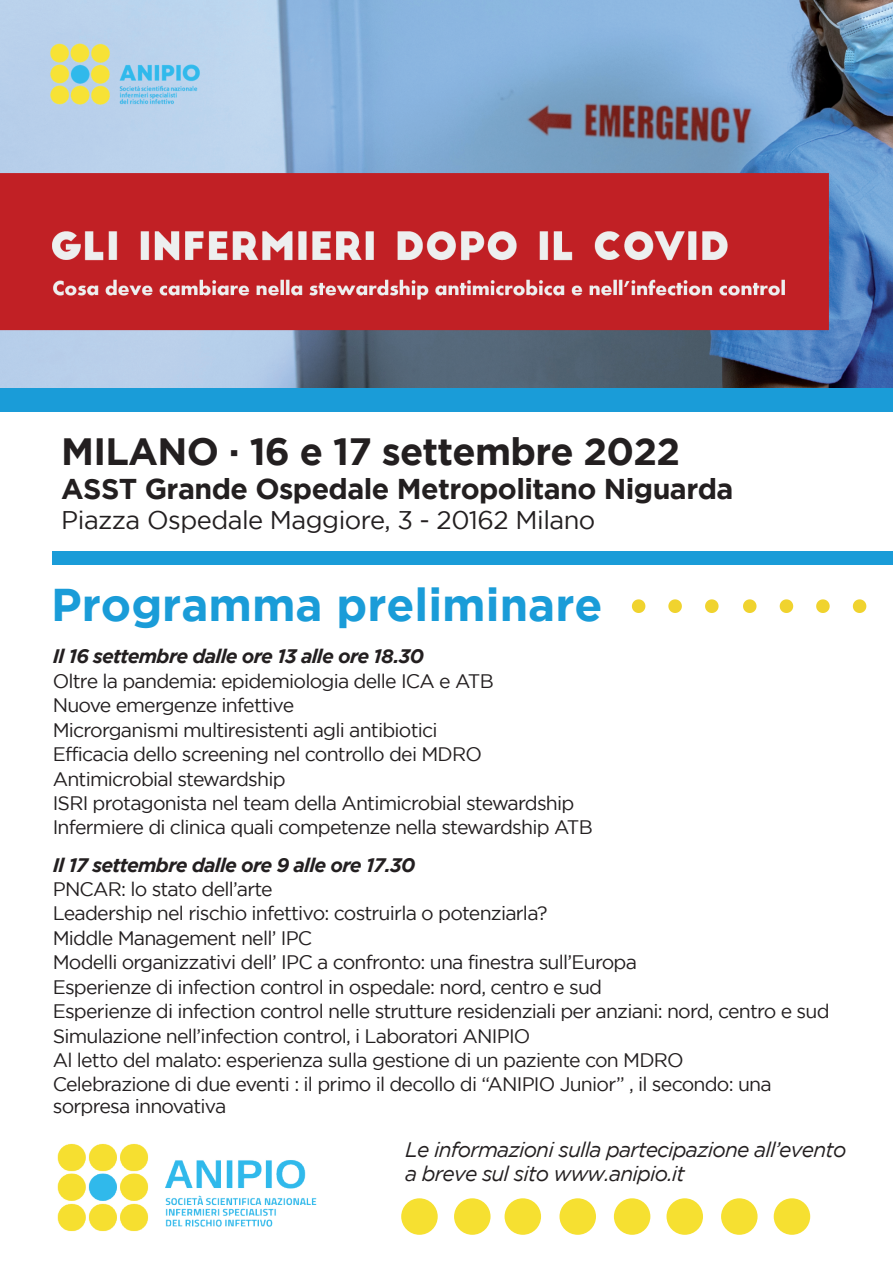
<style>
.page{position:relative;width:893px;height:1263px;background:#fff}
.page>*{position:absolute;margin:0;border:0;box-sizing:border-box;transform-origin:0 0}
.t1{font:700 45.75px "Gotham";color:#1a9cd8}
.t2{font:700 37.95px "Gotham";letter-spacing:-.02em;color:#231f20}
.t3{font:700 28.65px "Gotham";letter-spacing:-.02em;color:#231f20}
.t4{font:25.5px "Gotham";letter-spacing:-.02em;color:#231f20}
.t5{font:italic 21px/24.6px "Gotham";letter-spacing:-.04em;color:#231f20}
.t6{font:19.5px/24.5px "Gotham";letter-spacing:-.04em;color:#231f20}
.t7{font:italic 700 19.5px "Gotham";letter-spacing:-.04em;color:#231f20}
</style>
<div class="page">
<img style="left:0;top:0;width:893px;height:389px">
<div style="left:0;top:389px;width:893px;height:23px;background:#1a9cd8"></div>
<div style="left:401px;top:1198px;width:37px;height:37px;background:#f6e031;border-radius:50%"></div>
<div style="left:454px;top:1198px;width:37px;height:37px;background:#f6e031;border-radius:50%"></div>
<div style="left:505px;top:1198px;width:36px;height:37px;background:#f6e031;border-radius:50%"></div>
<div style="left:559px;top:1198px;width:37px;height:37px;background:#f6e031;border-radius:50%"></div>
<div style="left:614px;top:1198px;width:36px;height:37px;background:#f6e031;border-radius:50%"></div>
<div style="left:666px;top:1198px;width:37px;height:37px;background:#f6e031;border-radius:50%"></div>
<div style="left:721px;top:1198px;width:37px;height:37px;background:#f6e031;border-radius:50%"></div>
<div style="left:774px;top:1198px;width:36px;height:37px;background:#f6e031;border-radius:50%"></div>
<svg style="left:705px;top:599px;width:13px;height:14px"></svg>
<svg style="left:668px;top:599px;width:14px;height:14px"></svg>
<svg style="left:632px;top:599px;width:13px;height:14px"></svg>
<svg style="left:853px;top:599px;width:13px;height:14px"></svg>
<svg style="left:816px;top:599px;width:14px;height:14px"></svg>
<svg style="left:780px;top:599px;width:13px;height:14px"></svg>
<svg style="left:743px;top:599px;width:13px;height:14px"></svg>
<div style="left:52px;top:551px;width:841px;height:13px;background:#1a9cd8"></div>
<img style="left:57px;top:1143px;width:260px;height:89px">
<h2 class="t2" style="left:61px;top:430px;width:620px">MILANO · 16 e 17 settembre 2022</h2>
<h3 class="t3" style="left:61px;top:472px;width:674px">ASST Grande Ospedale Metropolitano Niguarda</h3>
<h3 class="t4" style="left:61px;top:506px;width:536px">Piazza Ospedale Maggiore, 3 - 20162 Milano</h3>
<h1 class="t1" style="left:51px;top:578px;width:553px">Programma preliminare</h1>
<p class="t7" style="left:53px;top:645px;width:373px">Il 16 settembre dalle ore 13 alle ore 18.30</p>
<p class="t6" style="left:53px;top:668px;width:542px">Oltre la pandemia: epidemiologia delle ICA e ATB<br>Nuove emergenze infettive<br>Microrganismi multiresistenti agli antibiotici<br>Efficacia dello screening nel controllo dei MDRO Antimicrobial stewardship<br>ISRI protagonista nel team della Antimicrobial stewardship Infermiere di clinica quali competenze nella stewardship ATB</p>
<p class="t7" style="left:53px;top:853px;width:364px">Il 17 settembre dalle ore 9 alle ore 17.30</p>
<p class="t6" style="left:53px;top:876px;width:778px">PNCAR: lo stato dell’arte<br>Leadership nel rischio infettivo: costruirla o potenziarla?<br>Middle Management nell’ IPC<br>Modelli organizzativi dell’ IPC a confronto: una finestra sull’Europa<br>Esperienze di infection control in ospedale: nord, centro e sud<br>Esperienze di infection control nelle strutture residenziali per anziani: nord, centro e sud Simulazione nell’infection control, i Laboratori ANIPIO<br>Al letto del malato: esperienza sulla gestione di un paziente con MDRO<br>Celebrazione di due eventi : il primo il decollo di “ANIPIO Junior” , il secondo: una</p>
<p class="t6" style="left:53px;top:1093px;width:175px">sorpresa innovativa</p>
<p class="t5" style="left:405px;top:1137px;width:443px">Le informazioni sulla partecipazione all’evento a breve sul sito www.anipio.it</p>
</div>
